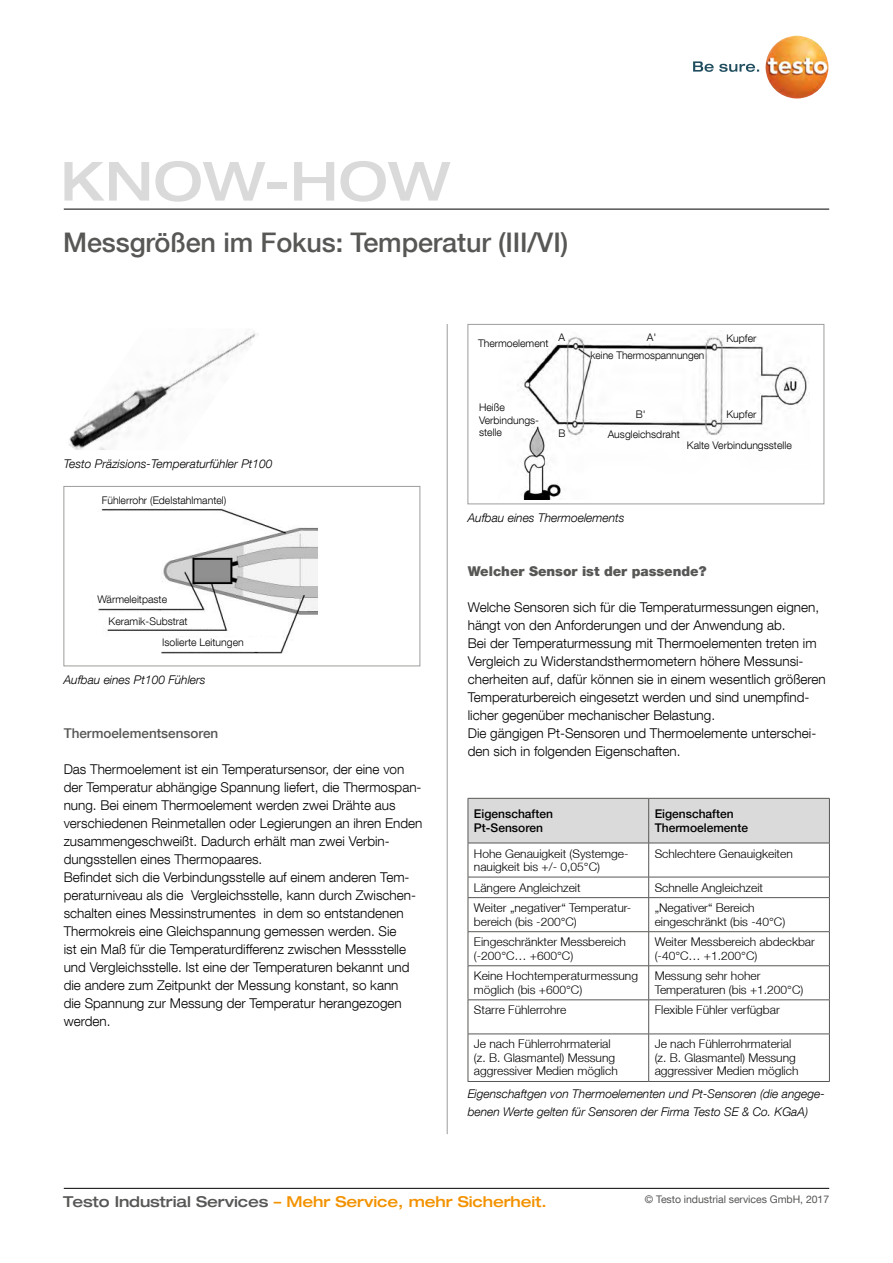
<style>
.page{position:relative;width:893px;height:1263px;background:#fff}
.page>*{position:absolute;margin:0;border:0;box-sizing:border-box;transform-origin:0 0}
.t1{font:500 expanded 54px "Helvetica Neue LT Com";letter-spacing:.01em;color:#dadada}
.t2{font:500 27px "Helvetica Neue LT Com";letter-spacing:-.005em;color:#575756}
.t3{font:500 expanded 15px "Helvetica Neue LT Com";letter-spacing:-.005em;color:#f39200}
.t4{font:300 13.5px/18px "Helvetica Neue LT Com";color:#000}
.t5{font:900 13.5px "Helvetica Neue LT Com";color:#575756}
.t6{font:500 13.5px "Helvetica Neue LT Com";color:#575756}
.t7{font:300 12px/13.5px "Helvetica Neue";color:#000}
.t8{font:italic 300 12px/18px "Helvetica Neue LT Com";color:#000}
.t9{font:500 12px/13.5px "Helvetica Neue";color:#000}
.t10{font:300 10.5px/12.6px "Helvetica Neue LT Com";color:#000}
.t11{font:10.5px "Helvetica Neue LT Com";letter-spacing:-.005em;color:#575756}
.s1{color:#575756}
</style>
<div class="page">
<hr style="left:64px;top:209px;width:765px;height:1px;background:#000">
<hr style="left:64px;top:1188px;width:765px;height:1px;background:#000">
<img style="left:69px;top:332px;width:187px;height:118px">
<img style="left:98px;top:508px;width:220px;height:146px">
<div style="left:64px;top:486px;width:356px;height:180px;border:1px solid #9d9d9c"></div>
<div style="left:468px;top:324px;width:356px;height:180px;border:1px solid #9d9d9c"></div>
<img style="left:522px;top:336px;width:287px;height:163px">
<div style="left:469px;top:799px;width:360px;height:44px;background:#dadada"></div>
<hr style="left:468px;top:798px;width:181px;height:1px;background:#575756">
<hr style="left:468px;top:798px;width:1px;height:45px;background:#575756">
<hr style="left:649px;top:798px;width:181px;height:1px;background:#575756">
<hr style="left:648px;top:798px;width:1px;height:45px;background:#575756">
<hr style="left:829px;top:798px;width:1px;height:45px;background:#575756">
<hr style="left:468px;top:843px;width:181px;height:1px;background:#575756">
<hr style="left:468px;top:843px;width:1px;height:34px;background:#575756">
<hr style="left:649px;top:843px;width:181px;height:1px;background:#575756">
<hr style="left:648px;top:843px;width:1px;height:34px;background:#575756">
<hr style="left:829px;top:843px;width:1px;height:34px;background:#575756">
<hr style="left:468px;top:877px;width:181px;height:1px;background:#575756">
<svg style="left:468px;top:877px;width:1px;height:20px"></svg>
<hr style="left:649px;top:877px;width:181px;height:1px;background:#575756">
<svg style="left:648px;top:877px;width:1px;height:20px"></svg>
<svg style="left:829px;top:877px;width:1px;height:20px"></svg>
<hr style="left:468px;top:897px;width:181px;height:1px;background:#575756">
<hr style="left:468px;top:898px;width:1px;height:33px;background:#575756">
<hr style="left:649px;top:897px;width:181px;height:1px;background:#575756">
<hr style="left:648px;top:898px;width:1px;height:33px;background:#575756">
<hr style="left:829px;top:898px;width:1px;height:33px;background:#575756">
<hr style="left:468px;top:931px;width:181px;height:1px;background:#575756">
<hr style="left:468px;top:932px;width:1px;height:33px;background:#575756">
<hr style="left:649px;top:931px;width:181px;height:1px;background:#575756">
<hr style="left:648px;top:932px;width:1px;height:33px;background:#575756">
<hr style="left:829px;top:932px;width:1px;height:33px;background:#575756">
<hr style="left:468px;top:965px;width:181px;height:1px;background:#575756">
<hr style="left:468px;top:966px;width:1px;height:33px;background:#575756">
<hr style="left:649px;top:965px;width:181px;height:1px;background:#575756">
<hr style="left:648px;top:966px;width:1px;height:33px;background:#575756">
<hr style="left:829px;top:966px;width:1px;height:33px;background:#575756">
<hr style="left:468px;top:999px;width:181px;height:1px;background:#575756">
<hr style="left:468px;top:1000px;width:1px;height:34px;background:#575756">
<hr style="left:649px;top:999px;width:181px;height:1px;background:#575756">
<hr style="left:648px;top:1000px;width:1px;height:34px;background:#575756">
<hr style="left:829px;top:1000px;width:1px;height:34px;background:#575756">
<hr style="left:468px;top:1034px;width:181px;height:1px;background:#575756">
<hr style="left:468px;top:1034px;width:1px;height:47px;background:#575756">
<hr style="left:649px;top:1034px;width:181px;height:1px;background:#575756">
<hr style="left:648px;top:1034px;width:1px;height:47px;background:#575756">
<hr style="left:829px;top:1034px;width:1px;height:47px;background:#575756">
<hr style="left:468px;top:1081px;width:181px;height:1px;background:#575756">
<hr style="left:649px;top:1081px;width:181px;height:1px;background:#575756">
<hr style="left:447px;top:324px;width:1px;height:810px;background:#9d9d9c">
<svg style="left:693px;top:61px;width:66px;height:11px"></svg>
<img style="left:765px;top:36px;width:63px;height:63px;border-radius:31px">
<h1 class="t1" style="left:61px;top:147px;width:391px">KNOW-HOW</h1>
<h2 class="t2" style="left:63px;top:226px;width:506px">Messgrößen im Fokus: Temperatur (III/VI)</h2>
<p class="t10" style="left:478px;top:337px;width:72px">Thermoelement</p>
<p class="t10" style="left:558px;top:330px;width:8px">A</p>
<p class="t10" style="left:647px;top:330px;width:11px">A'</p>
<p class="t10" style="left:590px;top:349px;width:115px">keine Thermospannungen</p>
<p class="t10" style="left:726px;top:332px;width:31px">Kupfer</p>
<p class="t8" style="left:64px;top:455px;width:210px">Testo Präzisions-Temperaturfühler Pt100</p>
<p class="t10" style="left:102px;top:494px;width:126px">Fühlerrohr (Edelstahlmantel)</p>
<p class="t10" style="left:98px;top:593px;width:71px">Wärmeleitpaste</p>
<p class="t10" style="left:109px;top:614px;width:81px">Keramik-Substrat</p>
<p class="t10" style="left:162px;top:636px;width:83px">Isolierte Leitungen</p>
<p class="t8" style="left:64px;top:671px;width:144px">Aufbau eines Pt100 Fühlers</p>
<p class="t6" style="left:64px;top:725px;width:156px">Thermoelementsensoren</p>
<p class="t4" style="left:64px;top:760px;width:360px">Das Thermoelement ist ein Temperatursensor, der eine von der Temperatur abhängige Spannung liefert, die Thermospan&shy;nung. Bei einem Thermoelement werden zwei Drähte aus verschiedenen Reinmetallen oder Legierungen an ihren Enden zusammengeschweißt. Dadurch erhält man zwei Verbin&shy;dungsstellen eines Thermopaares.<br>Befindet sich die Verbindungsstelle auf einem anderen Tem&shy;peraturniveau als die Vergleichsstelle, kann durch Zwischen&shy;schalten eines Messinstrumentes in dem so entstandenen Thermokreis eine Gleichspannung gemessen werden. Sie<br>ist ein Maß für die Temperaturdifferenz zwischen Messstelle und Vergleichsstelle. Ist eine der Temperaturen bekannt und die andere zum Zeitpunkt der Messung konstant, so kann<br>die Spannung zur Messung der Temperatur herangezogen werden.</p>
<p class="t10" style="left:479px;top:401px;width:62px">Heiße<br>Verbindungs&shy;stelle</p>
<p class="t10" style="left:558px;top:427px;width:9px">B</p>
<p class="t10" style="left:636px;top:408px;width:11px">B'</p>
<p class="t10" style="left:608px;top:428px;width:74px">Ausgleichsdraht</p>
<p class="t10" style="left:726px;top:408px;width:31px">Kupfer</p>
<p class="t10" style="left:687px;top:439px;width:106px">Kalte Verbindungsstelle</p>
<p class="t8" style="left:468px;top:509px;width:158px">Aufbau eines Thermoelements</p>
<p class="t5" style="left:468px;top:563px;width:240px">Welcher Sensor ist der passende?</p>
<p class="t4" style="left:468px;top:598px;width:360px">Welche Sensoren sich für die Temperaturmessungen eignen, hängt von den Anforderungen und der Anwendung ab.<br>Bei der Temperaturmessung mit Thermoelementen treten im Vergleich zu Widerstandsthermometern höhere Messunsi&shy;cherheiten auf, dafür können sie in einem wesentlich größeren Temperaturbereich eingesetzt werden und sind unempfind&shy;licher gegenüber mechanischer Belastung.<br>Die gängigen Pt-Sensoren und Thermoelemente unterschei&shy;den sich in folgenden Eigenschaften.</p>
<p class="t9" style="left:474px;top:807px;width:80px">Eigenschaften<br>Pt-Sensoren</p>
<p class="t9" style="left:655px;top:807px;width:95px">Eigenschaften<br>Thermoelemente</p>
<p class="t7" style="left:474px;top:846px;width:156px">Hohe Genauigkeit (Systemge&shy;nauigkeit bis +/- 0,05°C)</p>
<p class="t7" style="left:655px;top:846px;width:140px">Schlechtere Genauigkeiten</p>
<p class="t7" style="left:474px;top:880px;width:108px">Längere Angleichzeit</p>
<p class="t7" style="left:655px;top:880px;width:110px">Schnelle Angleichzeit</p>
<p class="t7" style="left:474px;top:901px;width:159px">Weiter „negativer“ Temperatur&shy;bereich (bis -200°C)</p>
<p class="t7" style="left:655px;top:901px;width:132px">„Negativer“ Bereich eingeschränkt (bis -40°C)</p>
<p class="t7" style="left:474px;top:935px;width:154px">Eingeschränkter Messbereich (-200°C… +600°C)</p>
<p class="t7" style="left:655px;top:935px;width:162px">Weiter Messbereich abdeckbar (-40°C… +1.200°C)</p>
<p class="t7" style="left:474px;top:969px;width:166px">Keine Hochtemperaturmessung möglich (bis +600°C)</p>
<p class="t7" style="left:655px;top:969px;width:150px">Messung sehr hoher<br>Temperaturen (bis +1.200°C)</p>
<p class="t7" style="left:474px;top:1003px;width:94px">Starre Fühlerrohre</p>
<p class="t7" style="left:655px;top:1003px;width:127px">Flexible Fühler verfügbar</p>
<p class="t7" style="left:474px;top:1037px;width:145px">Je nach Fühlerrohrmaterial (z. B. Glasmantel) Messung aggressiver Medien möglich</p>
<p class="t7" style="left:655px;top:1037px;width:145px">Je nach Fühlerrohrmaterial (z. B. Glasmantel) Messung aggressiver Medien möglich</p>
<p class="t8" style="left:468px;top:1085px;width:358px">Eigenschaftgen von Thermoelementen und Pt-Sensoren (die angege&shy;benen Werte gelten für Sensoren der Firma Testo SE &amp; Co. KGaA)</p>
<p class="t3" style="left:63px;top:1192px;width:485px"><span class="s1">Testo Industrial Services</span> – Mehr Service, mehr Sicherheit.</p>
<p class="t11" style="left:645px;top:1193px;width:186px">© Testo industrial services GmbH, 2017</p>
</div>
